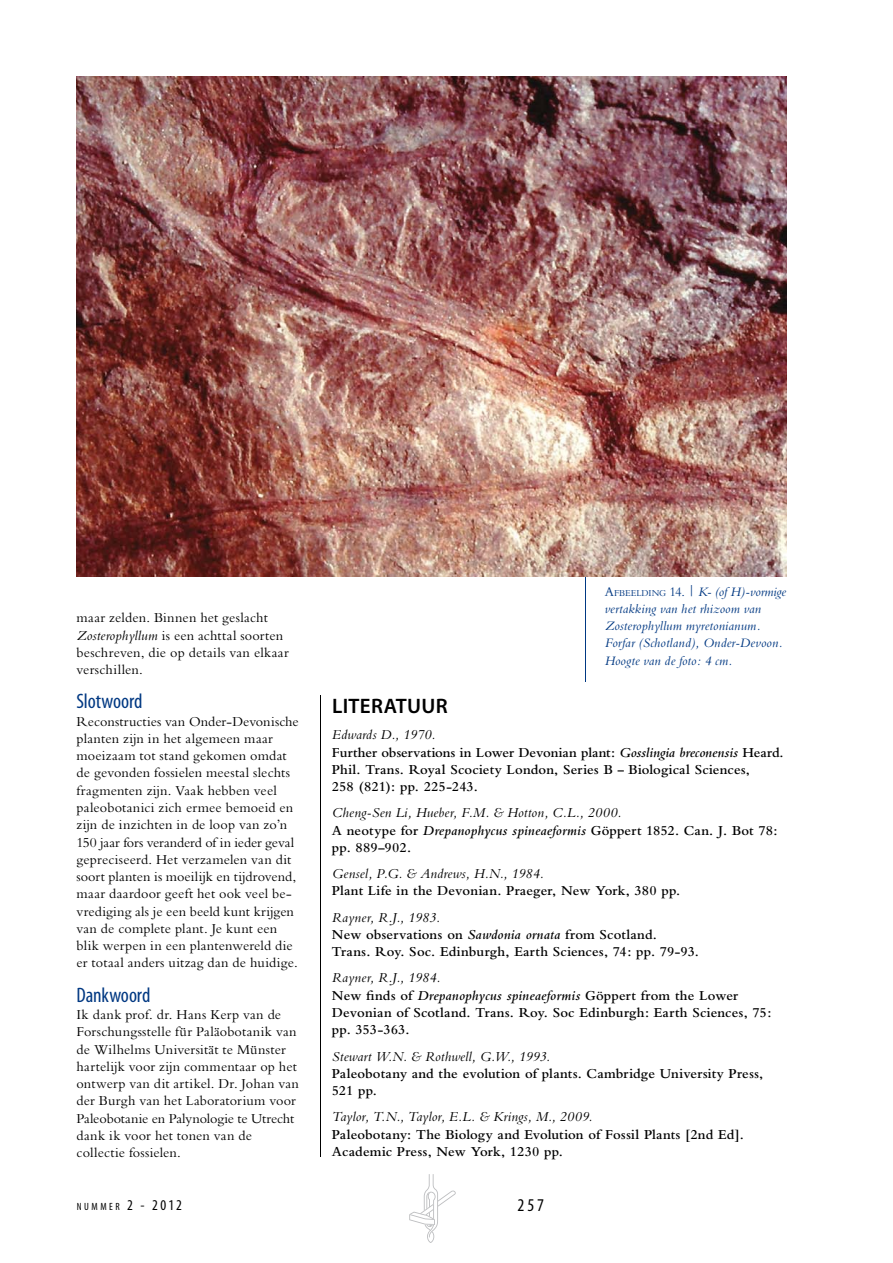
<style>
.page{position:relative;width:893px;height:1263px;background:#fff}
.page>*{position:absolute;margin:0;border:0;box-sizing:border-box;transform-origin:0 0}
.t1{font:condensed 21px "Myriad Pro";letter-spacing:-.005em;color:#003882}
.t2{font:600 21px "Myriad Pro";letter-spacing:.015em;color:#000}
.t3{font:condensed 18px "Myriad Pro";color:#000}
.t4{font:14.25px/17.2px "M Bembo";letter-spacing:.01em;color:#000}
.t5{font:600 14.25px/17.2px "M Bembo";letter-spacing:.005em;color:#000}
.t6{font:italic 14.25px "M Bembo";letter-spacing:.005em;color:#000}
.t7{font:italic 13.5px/17.2px "M Bembo";letter-spacing:.01em;color:#003882}
.t8{font:condensed 10.5px "Myriad Pro";letter-spacing:.245em;color:#000}
.s1{font-style:italic}
.s2{font-style:normal}
.s3{font-style:normal;font-size:9.45px}
.s4{font-weight:400;font-style:italic}
.s5{font-size:15px}
</style>
<div class="page">
<svg style="left:409px;top:1174px;width:47px;height:69px"></svg>
<hr style="left:585px;top:524px;width:1px;height:157px;background:#003882">
<img style="left:77px;top:77px;width:710px;height:499px">
<hr style="left:320px;top:695px;width:1px;height:462px;background:#000">
<p class="t4" style="left:77px;top:609px;width:214px">maar zelden. Binnen het geslacht<br><span class="s1">Zosterophyllum</span> is een achttal soorten beschreven, die op details van elkaar verschillen.</p>
<h1 class="t1" style="left:77px;top:689px;width:68px">Slotwoord</h1>
<p class="t4" style="left:77px;top:713px;width:224px">Reconstructies van Onder-Devonische planten zijn in het algemeen maar moeizaam tot stand gekomen omdat de gevonden fossielen meestal slechts fragmenten zijn. Vaak hebben veel paleobotanici zich ermee bemoeid en zijn de inzichten in de loop van zo’n 150 jaar fors veranderd of in ieder geval gepreciseerd. Het verzamelen van dit soort planten is moeilijk en tijdrovend, maar daardoor geeft het ook veel be&shy;vrediging als je een beeld kunt krijgen van de complete plant. Je kunt een blik werpen in een plantenwereld die er totaal anders uitzag dan de huidige.</p>
<h1 class="t1" style="left:77px;top:982px;width:75px">Dankwoord</h1>
<p class="t4" style="left:77px;top:1006px;width:224px">Ik dank prof. dr. Hans Kerp van de Forschungsstelle für Paläobotanik van de Wilhelms Universität te Münster hartelijk voor zijn commentaar op het ontwerp van dit artikel. Dr. Johan van der Burgh van het Laboratorium voor Paleobotanie en Palynologie te Utrecht dank ik voor het tonen van de collectie fossielen.</p>
<p class="t7" style="left:605px;top:583px;width:183px"><span class="s2">A</span><span class="s3">FBEELDING</span> <span class="s2">14. |</span> K- (of H)-vormige vertakking van het rhizoom van<br>Zosterophyllum myretonianum.<br>Forfar (Schotland), Onder-Devoon.<br>Hoogte van de foto: 4 cm.</p>
<h1 class="t2" style="left:332px;top:693px;width:117px">LITERATUUR</h1>
<p class="t5" style="left:332px;top:726px;width:453px"><span class="s4">Edwards D., 1970.<br></span>Further observations in Lower Devonian plant: <span class="s1">Gosslingia breconensis</span> Heard.<br>Phil. Trans. Royal Scociety London, Series B – Biological Sciences,<br>258 (821): pp. 225-243.</p>
<p class="t5" style="left:332px;top:804px;width:447px"><span class="s4">Cheng-Sen Li, Hueber, F.M. &amp; Hotton, C.L., 2000.<br></span>A neotype for <span class="s1">Drepanophycus spineaeformis</span> Göppert 1852. Can. J. Bot 78: pp. 889–902.</p>
<p class="t6" style="left:332px;top:866px;width:213px">Gensel, P.G. &amp; Andrews, H.N., 1984.</p>
<p class="t5" style="left:332px;top:882px;width:350px">Plant Life in the Devonian. Praeger, New York, 380 pp.</p>
<p class="t5" style="left:332px;top:908px;width:369px"><span class="s4">Rayner, R.J., 1983.<br></span>New observations on <span class="s1">Sawdonia ornata</span> from Scotland.<br>Trans. Roy. Soc. Edinburgh, Earth Sciences, 74: pp. 79-93.</p>
<p class="t5" style="left:332px;top:969px;width:441px"><span class="s4">Rayner, R.J., 1984.<br></span>New finds of <span class="s1">Drepanophycus spineaeformis</span> Göppert from the Lower Devonian of Scotland. Trans. Roy. Soc Edinburgh: Earth Sciences, 75: pp. 353-363.</p>
<p class="t6" style="left:332px;top:1048px;width:220px">Stewart W.N. &amp; Rothwell, G.W., 1993.</p>
<p class="t5" style="left:332px;top:1065px;width:433px">Paleobotany and the evolution of plants. Cambridge University Press,<br>521 pp.</p>
<p class="t6" style="left:332px;top:1109px;width:262px">Taylor, T.N., Taylor, E.L. &amp; Krings, M., 2009.</p>
<p class="t5" style="left:332px;top:1125px;width:414px">Paleobotany: The Biology and Evolution of Fossil Plants [2nd Ed].<br>Academic Press, New York, 1230 pp.</p>
<p class="t8" style="left:77px;top:1200px;width:107px">NUMMER <span class="s5">2 - 2012</span></p>
<p class="t3" style="left:517px;top:1194px;width:29px">2573</p>
</div>
